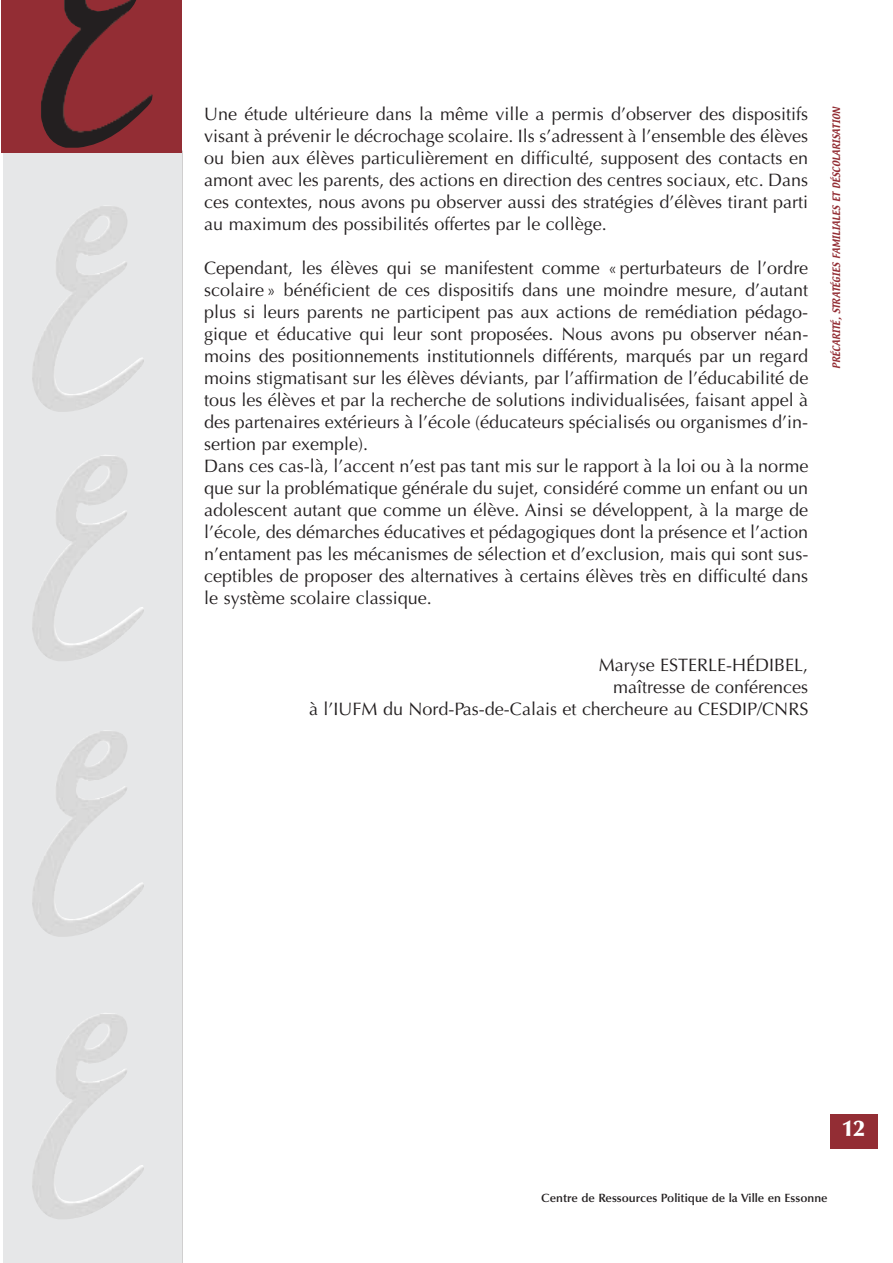
<style>
.page{position:relative;width:893px;height:1263px;background:#fff}
.page>*{position:absolute;margin:0;border:0;box-sizing:border-box;transform-origin:0 0}
.t1{font:900 22.5px "Optima";color:#fff}
.t2{font:18px/22px "Optima";color:#231f20;text-align:justify}
.t3{font:600 12px "Optima";color:#231f20}
.t4{font:9px "Textile";color:#932d34}
</style>
<div class="page">
<hr style="left:181px;top:151px;width:1px;height:1112px;background:#231f20">
<div style="left:3px;top:147px;width:178px;height:1116px;background:#e6e7e8"></div>
<div style="left:1px;top:0;width:180px;height:153px;background:#932d34"></div>
<img style="left:41px;top:0;width:112px;height:148px">
<img style="left:32px;top:455px;width:102px;height:206px">
<div style="left:829px;top:1114px;width:48px;height:34px;background:#932d34"></div>
<img style="left:32px;top:206px;width:102px;height:206px">
<img style="left:32px;top:731px;width:102px;height:206px">
<img style="left:32px;top:1013px;width:102px;height:206px">
<p class="t2" style="left:204px;top:104px;width:605px">Une étude ultérieure dans la même ville a permis d’observer des dispositifs visant à prévenir le décrochage scolaire. Ils s’adressent à l’ensemble des élèves ou bien aux élèves particulièrement en difficulté, supposent des contacts en amont avec les parents, des actions en direction des centres sociaux, etc. Dans ces contextes, nous avons pu observer aussi des stratégies d’élèves tirant parti au maximum des possibilités offertes par le collège.</p>
<p class="t2" style="left:204px;top:258px;width:605px;text-align:left">Cependant, les élèves qui se manifestent comme « perturbateurs de l’ordre scolaire » bénéficient de ces dispositifs dans une moindre mesure, d’autant plus si leurs parents ne participent pas aux actions de remédiation pédago&shy;gique et éducative qui leur sont proposées. Nous avons pu observer néan&shy;moins des positionnements institutionnels différents, marqués par un regard moins stigmatisant sur les élèves déviants, par l’affirmation de l’éducabilité de tous les élèves et par la recherche de solutions individualisées, faisant appel à des partenaires extérieurs à l’école (éducateurs spécialisés ou organismes d’in&shy;sertion par exemple).<br>Dans ces cas-là, l’accent n’est pas tant mis sur le rapport à la loi ou à la norme que sur la problématique générale du sujet, considéré comme un enfant ou un adolescent autant que comme un élève. Ainsi se développent, à la marge de l’école, des démarches éducatives et pédagogiques dont la présence et l’action n’entament pas les mécanismes de sélection et d’exclusion, mais qui sont sus&shy;ceptibles de proposer des alternatives à certains élèves très en difficulté dans le système scolaire classique.</p>
<p class="t2" style="left:309px;top:654px;width:501px;text-align:right">Maryse ESTERLE-HÉDIBEL,<br>maîtresse de conférences<br>à l’IUFM du Nord-Pas-de-Calais et chercheure au CESDIP/CNRS</p>
<p class="t4" style="left:832px;top:369px;width:263px;rotate:-90deg">PRÉCARITÉ, STRATÉGIES FAMILIALES ET DÉSCOLARISATION</p>
<p class="t1" style="left:842px;top:1118px;width:24px">12</p>
<p class="t3" style="left:541px;top:1192px;width:288px">Centre de Ressources Politique de la Ville en Essonne</p>
</div>
